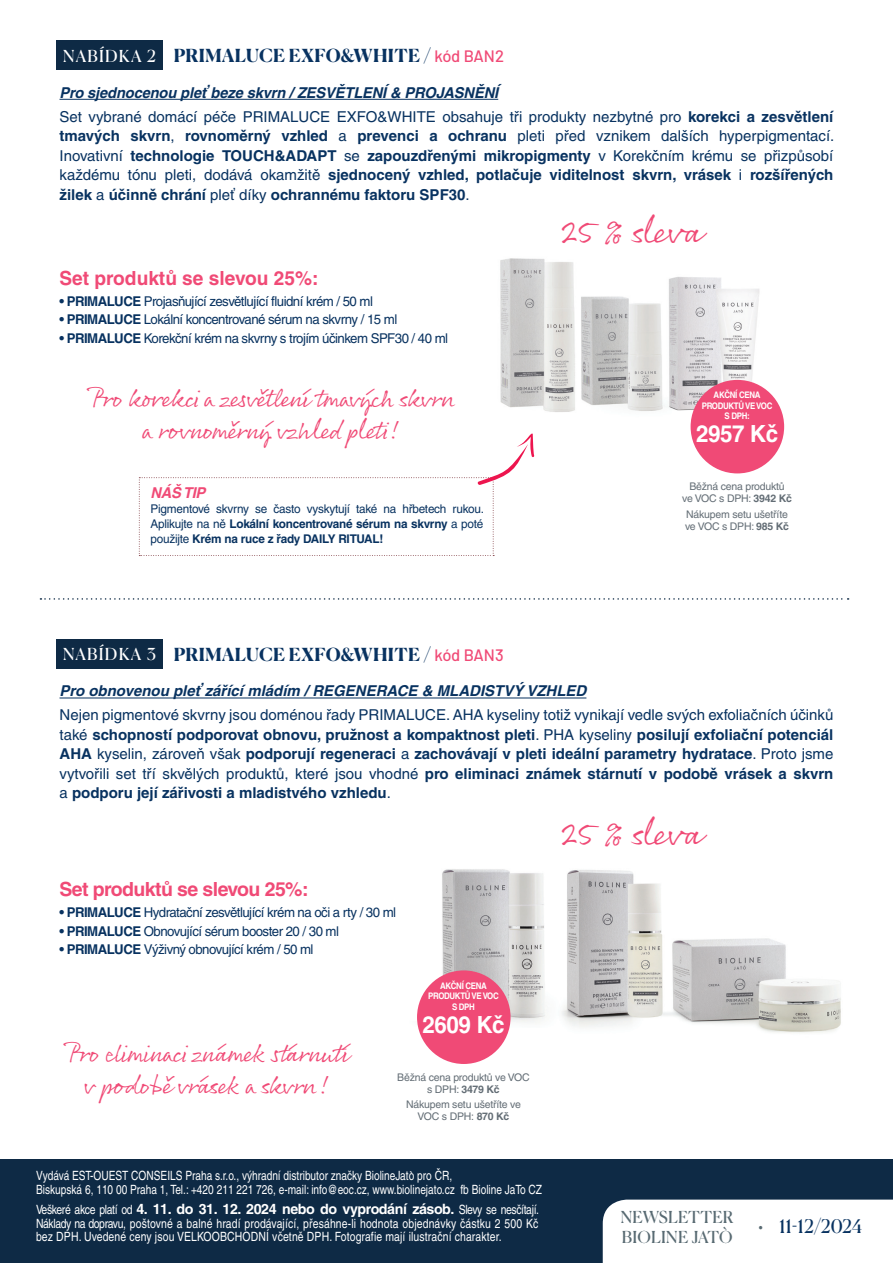
<style>
.page{position:relative;width:893px;height:1263px;background:#fff}
.page>*{position:absolute;margin:0;border:0;box-sizing:border-box;transform-origin:0 0}
.t1{font:34.8px "Rollerscript Smooth";letter-spacing:-.025em;color:#f04a76}
.t2{font:25.5px/31.5px "Rollerscript Smooth";letter-spacing:-.035em;color:#f04a76;text-align:center}
.t3{font:700 23.55px "Helvetica CE";letter-spacing:-.02em;color:#fff;scale:.95 1}
.t4{font:700 19.5px "Helvetica CE";color:#f04a76}
.t5{font:700 19.5px "Helvetica CE";letter-spacing:-.03em;color:#f04a76}
.t6{font:18.75px "Canela";letter-spacing:.02em;color:#083260;scale:.95 1}
.t7{font:700 18px "Canela";letter-spacing:.02em;color:#083260}
.t8{font:16.5px/20.1px "Canela";letter-spacing:.005em;color:#586a72}
.t9{font:16.5px "Canela";color:#fff}
.t10{font:700 15px/19.5px "Helvetica CE";color:#083260;text-align:justify}
.t11{font:15px/23.7px "Helvetica CE";color:#083260}
.t12{font:italic 700 15px "Helvetica CE";color:#083260}
.t13{font:italic 700 15px "Helvetica CE";letter-spacing:-.02em;color:#f04a76}
.t14{font:700 14.25px "Helvetica CE";letter-spacing:-.03em;color:#fff}
.t15{font:13.5px "Helvetica CE";letter-spacing:-.04em;color:#083260}
.t16{font:condensed 13.5px "Helvetica CE";color:#fff}
.t17{font:condensed 12.75px/13.5px "Helvetica CE";color:#fff}
.t18{font:12px/15px "Helvetica CE";letter-spacing:-.02em;color:#083260;text-align:justify}
.t19{font:10.5px/12px "Helvetica CE";letter-spacing:-.02em;color:#636d75;text-align:center}
.t20{font:700 9px/10.5px "Helvetica CE";letter-spacing:-.04em;color:#fff;text-align:center;scale:.88 1}
.s1{font-weight:500}
.s2{font-family:"Barlow";font-weight:500;font-size:16.5px;color:#f04a76}
.s3{font-weight:700;font-style:italic}
.s4{font-weight:700}
.s5{font-weight:400}
.s6{font-weight:400;font-stretch:condensed;font-size:12.75px}
.s7{color:#586a72}
</style>
<div class="page">
<div style="left:0;top:1160px;width:893px;height:103px;background:#0e2a45"></div>
<div style="left:603px;top:1199px;width:290px;height:64px;background:#fff"></div>
<svg style="left:40px;top:598px;width:809px;height:2px"></svg>
<hr style="left:60px;top:99px;width:438px;height:1px;background:#083260">
<hr style="left:60px;top:698px;width:526px;height:1px;background:#083260">
<div style="left:56px;top:41px;width:107px;height:29px;background:#0e2a45"></div>
<div style="left:56px;top:639px;width:107px;height:30px;background:#0e2a45"></div>
<img style="left:500px;top:258px;width:75px;height:154px">
<img style="left:581px;top:296px;width:21px;height:109px">
<img style="left:602px;top:277px;width:183px;height:149px">
<img style="left:417px;top:869px;width:128px;height:157px">
<img style="left:562px;top:870px;width:109px;height:157px">
<div style="left:691px;top:380px;width:93px;height:93px;background:#f04a76;border-radius:50%"></div>
<div style="left:417px;top:970px;width:94px;height:94px;background:#f04a76;border-radius:50%"></div>
<svg style="left:139px;top:433px;width:395px;height:123px"></svg>
<img style="left:671px;top:938px;width:170px;height:95px">
<p class="t9" style="left:63px;top:44px;width:13px">NABÍDKA</p>
<p class="t9" style="left:147px;top:44px;width:10px">2</p>
<p class="t7" style="left:174px;top:42px;width:332px">PRIMALUCE EXFO&amp;WHITE <span class="s1">/</span> <span class="s2">kód BAN2</span></p>
<p class="t11" style="left:60px;top:81px;width:775px"><span class="s3">Pro sjednocenou pleť beze skvrn / ZESVĚTLENÍ &amp; PROJASNĚNÍ<br></span>Set vybrané domácí péče PRIMALUCE EXFO&amp;WHITE obsahuje tři produkty nezbytné pro <span class="s4">korekci a zesvětlení</span></p>
<p class="t10" style="left:60px;top:126px;width:776px">tmavých skvrn<span class="s5">,</span> rovnoměrný vzhled <span class="s5">a</span> prevenci a ochranu <span class="s5">pleti před vznikem dalších hyperpigmentací.<br>Inovativní</span> technologie TOUCH&amp;ADAPT <span class="s5">se</span> zapouzdřenými mikropigmenty <span class="s5">v Korekčním krému se přizpůsobí každému tónu pleti, dodává okamžitě</span> sjednocený vzhled, potlačuje viditelnost skvrn, vrásek <span class="s5">i</span> rozšířených žilek <span class="s5">a</span> účinně chrání <span class="s5">pleť díky</span> ochrannému faktoru SPF30<span class="s5">.</span></p>
<h3 class="t4" style="left:60px;top:266px;width:260px">Set produktů se slevou 25%:</h3>
<p class="t15" style="left:60px;top:293px;width:315px"><span class="s4">• PRIMALUCE</span> Projasňující zesvětlující fluidní krém / 50 ml</p>
<p class="t15" style="left:60px;top:312px;width:339px"><span class="s4">• PRIMALUCE</span> Lokální koncentrované sérum na skvrny / 15 ml</p>
<p class="t15" style="left:60px;top:330px;width:390px"><span class="s4">• PRIMALUCE</span> Korekční krém na skvrny s trojím účinkem SPF30 / 40 ml</p>
<h2 class="t2" style="left:88px;top:382px;width:368px">Pro korekci a zesvětlení tmavých skvrn a rovnoměrný vzhled pleti!</h2>
<p class="t13" style="left:151px;top:483px;width:56px">NÁŠ TIP</p>
<p class="t18" style="left:151px;top:501px;width:335px">Pigmentové skvrny se často vyskytují také na hřbetech rukou.<br>Aplikujte na ně <span class="s4">Lokální koncentrované sérum na skvrny</span> a poté použijte <span class="s4">Krém na ruce z řady DAILY RITUAL!</span></p>
<p class="t9" style="left:63px;top:641px;width:13px">NABÍDKA</p>
<p class="t9" style="left:147px;top:641px;width:11px">3</p>
<p class="t7" style="left:174px;top:640px;width:331px">PRIMALUCE EXFO&amp;WHITE <span class="s1">/</span> <span class="s2">kód BAN3</span></p>
<h1 class="t1" style="left:560px;top:210px;width:148px">25 % sleva</h1>
<p class="t20" style="left:702px;top:390px;width:82px">Akční cena produktů ve VOC s DPH:</p>
<h3 class="t3" style="left:696px;top:420px;width:88px">2957 Kč</h3>
<p class="t19" style="left:682px;top:480px;width:111px">Běžná cena produktů<br>ve VOC s DPH: <span class="s4">3942 Kč</span></p>
<p class="t19" style="left:685px;top:508px;width:105px;text-align:left">Nákupem setu ušetříte ve VOC s DPH: <span class="s4">985 Kč</span></p>
<p class="t12" style="left:60px;top:682px;width:528px">Pro obnovenou pleť zářící mládím / REGENERACE &amp; MLADISTVÝ VZHLED</p>
<p class="t10" style="left:59px;top:705px;width:775px"><span class="s5">Nejen pigmentové skvrny jsou doménou řady PRIMALUCE. AHA kyseliny totiž vynikají vedle svých exfoliačních účinků také</span> schopností podporovat obnovu, pružnost a kompaktnost pleti<span class="s5">. PHA kyseliny</span> posilují exfoliační potenciál AHA <span class="s5">kyselin, zároveň však</span> podporují regeneraci <span class="s5">a</span> zachovávají v pleti ideální parametry hydratace<span class="s5">. Proto jsme vytvořili set tří skvělých produktů, které jsou vhodné</span> pro eliminaci známek stárnutí v podobě vrásek a skvrn <span class="s5">a</span> podporu její zářivosti a mladistvého vzhledu<span class="s5">.</span></p>
<h3 class="t5" style="left:60px;top:877px;width:251px">Set produktů se slevou 25%:</h3>
<p class="t15" style="left:60px;top:904px;width:338px"><span class="s4">• PRIMALUCE</span> Hydratační zesvětlující krém na oči a rty / 30 ml</p>
<p class="t15" style="left:60px;top:923px;width:281px"><span class="s4">• PRIMALUCE</span> Obnovující sérum booster 20 / 30 ml</p>
<p class="t15" style="left:60px;top:942px;width:256px"><span class="s4">• PRIMALUCE</span> Výživný obnovující krém / 50 ml</p>
<p class="t20" style="left:428px;top:980px;width:82px">Akční cena produktů ve VOC s DPH</p>
<h3 class="t3" style="left:422px;top:1010px;width:88px">2609 Kč</h3>
<h2 class="t2" style="left:65px;top:1037px;width:287px">Pro eliminaci známek stárnutí v podobě vrásek a skvrn!</h2>
<p class="t19" style="left:397px;top:1071px;width:134px">Běžná cena produktů ve VOC s DPH: <span class="s4">3479 Kč</span></p>
<p class="t19" style="left:406px;top:1098px;width:116px">Nákupem setu ušetříte ve<br>VOC s DPH: <span class="s4">870 Kč</span></p>
<p class="t17" style="left:36px;top:1168px;width:508px;line-height:14.2px">Vydává EST-OUEST CONSEILS Praha s.r.o., výhradní distributor značky BiolineJato pro ČR,<br>Biskupská 6, 110 00 Praha 1, Tel.: +420 211 221 726, e-mail: info@eoc.cz, www.biolinejato.cz fb Bioline JaTo CZ</p>
<p class="t16" style="left:410px;top:1168px;width:5px">`</p>
<p class="t14" style="left:36px;top:1200px;width:505px"><span class="s6">Veškeré akce platí od</span> 4. 11. do 31. 12. 2024 nebo do vyprodání zásob. <span class="s6">Slevy se nesčítají.</span></p>
<p class="t17" style="left:36px;top:1216px;width:504px">Náklady na dopravu, poštovné a balné hradí prodávající, přesáhne-li hodnota objednávky částku 2 500 Kč bez DPH. Uvedené ceny jsou velkoobchodn í včetně DPH. Fotografie mají ilustrační charakter.</p>
<h1 class="t1" style="left:560px;top:812px;width:148px">25 % sleva</h1>
<p class="t8" style="left:621px;top:1205px;width:113px">Newsletter<br>BIOLINE</p>
<p class="t8" style="left:692px;top:1225px;width:38px">JATO`</p>
<p class="t6" style="left:758px;top:1211px;width:111px"><span class="s7">•</span> 11-12/2024</p>
</div>
